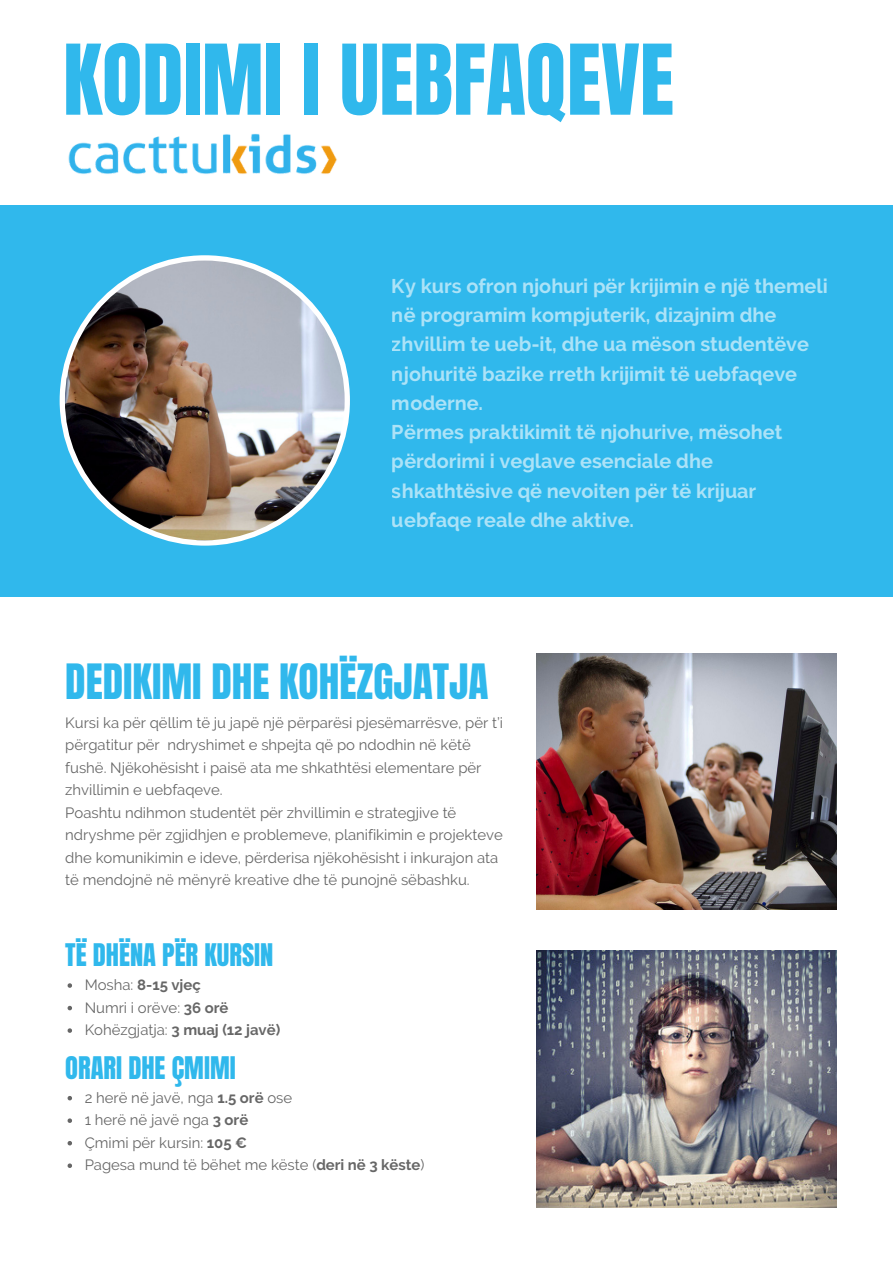
<style>
.page{position:relative;width:893px;height:1263px;background:#fff}
.page>*{position:absolute;margin:0;border:0;box-sizing:border-box;transform-origin:0 0}
.t1{font:82.8px "Anton";color:#30b8ec}
.t2{font:41.4px "Anton";color:#30b8ec}
.t3{font:26.55px "Anton";color:#30b8ec}
.t4{font:700 19.8px/29.2px "Raleway";color:#fff}
.t5{font:14.85px/22.5px "Raleway";color:#000}
.s1{font-weight:700}
</style>
<div class="page">
<div style="left:0;top:205px;width:893px;height:392px;background:#30b8ec"></div>
<img style="left:60px;top:360px;width:290px;height:186px">
<svg style="left:68px;top:983px;width:4px;height:5px"></svg>
<svg style="left:68px;top:1006px;width:4px;height:4px"></svg>
<svg style="left:68px;top:1028px;width:4px;height:5px"></svg>
<svg style="left:68px;top:1096px;width:4px;height:4px"></svg>
<svg style="left:68px;top:1118px;width:4px;height:5px"></svg>
<svg style="left:68px;top:1141px;width:4px;height:4px"></svg>
<svg style="left:68px;top:1163px;width:4px;height:5px"></svg>
<img style="left:536px;top:653px;width:301px;height:257px">
<img style="left:536px;top:950px;width:301px;height:257px">
<img style="left:65px;top:133px;width:279px;height:227px">
<h1 class="t1" style="left:63px;top:20px;width:612px">KODIMI I UEBFAQEVE</h1>
<p class="t4" style="left:392px;top:271px;width:437px">Ky kurs ofron njohuri për krijimin e një themeli në programim kompjuterik, dizajnim dhe zhvillim te ueb-it, dhe ua mëson studentëve njohuritë bazike rreth krijimit të uebfaqeve moderne.<br>Përmes praktikimit të njohurive, mësohet përdorimi i veglave esenciale dhe shkathtësive që nevoiten për të krijuar uebfaqe reale dhe aktive.</p>
<h2 class="t2" style="left:65px;top:651px;width:425px">DEDIKIMI DHE KOHËZGJATJA</h2>
<p class="t5" style="left:65px;top:711px;width:439px">Kursi ka për qëllim të ju japë një përparësi pjesëmarrësve, për t’i përgatitur për ndryshimet e shpejta që po ndodhin në këtë fushë. Njëkohësisht i paisë ata me shkathtësi elementare për zhvillimin e uebfaqeve.<br>Poashtu ndihmon studentët për zhvillimin e strategjive të ndryshme për zgjidhjen e problemeve, planifikimin e projekteve dhe komunikimin e ideve, përderisa njëkohësisht i inkurajon ata të mendojnë në mënyrë kreative dhe të punojnë sëbashku.</p>
<h3 class="t3" style="left:65px;top:936px;width:210px">TË DHËNA PËR KURSIN</h3>
<p class="t5" style="left:85px;top:973px;width:197px">Mosha: <span class="s1">8-15 vjeç<br></span>Numri i orëve: <span class="s1">36 orë<br></span>Kohëzgjatja: <span class="s1">3 muaj (12 javë)</span></p>
<h3 class="t3" style="left:65px;top:1049px;width:172px">ORARI DHE ÇMIMI</h3>
<p class="t5" style="left:85px;top:1086px;width:341px">2 herë në javë, nga <span class="s1">1.5 orë</span> ose<br>1 herë në javë nga <span class="s1">3 orë<br></span>Çmimi për kursin: <span class="s1">105 €<br></span>Pagesa mund të bëhet me këste (<span class="s1">deri në 3 këste</span>)</p>
</div>
